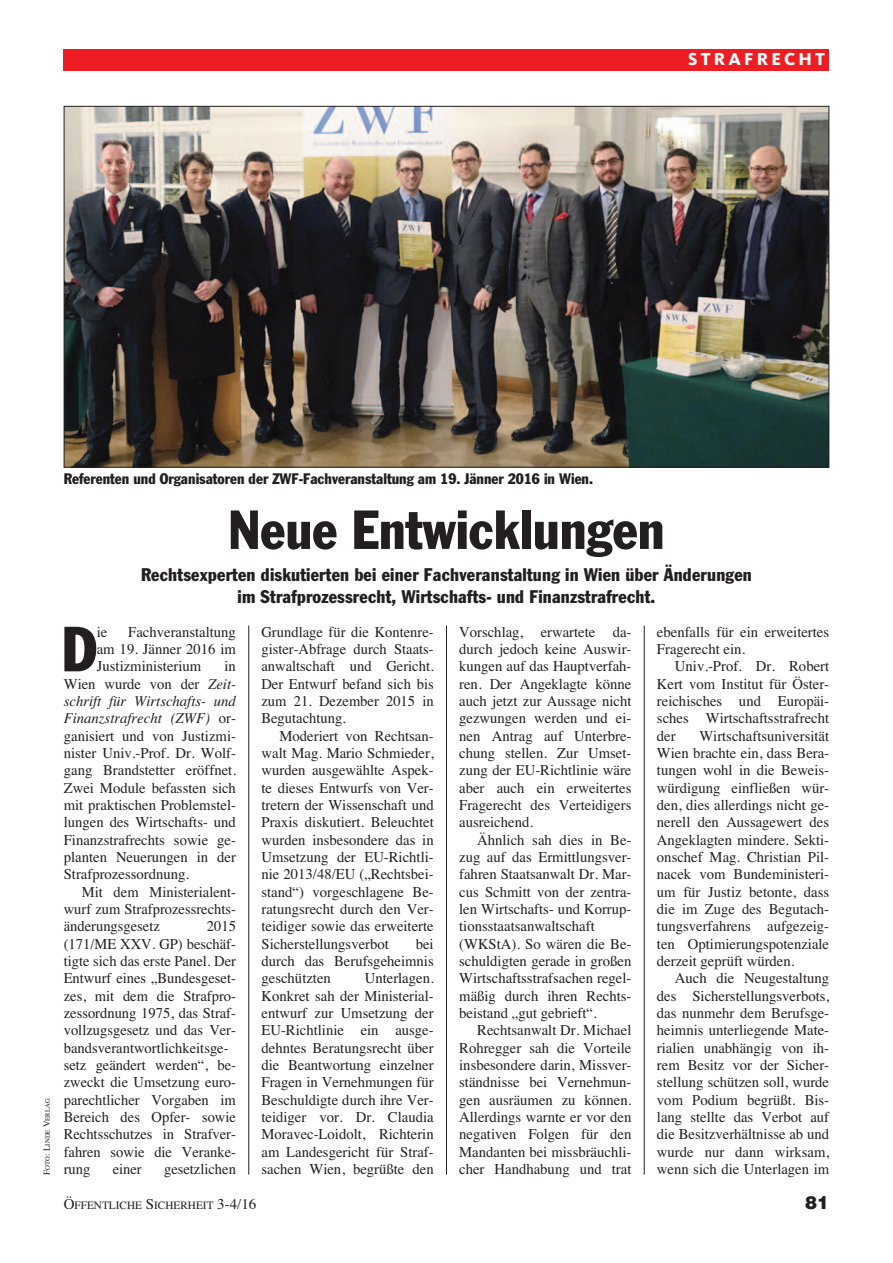
<style>
.page{position:relative;width:893px;height:1263px;background:#fff}
.page>*{position:absolute;margin:0;border:0;box-sizing:border-box;transform-origin:0 0}
.t1{font:condensed 62.55px "Franklin Gothic";color:#231f20}
.t2{font:condensed 54px "Franklin Gothic";color:#231f20}
.t3{font:condensed 18px/21.6px "Franklin Gothic";letter-spacing:.01em;color:#231f20;text-align:center}
.t4{font:800 18px "Kievit";letter-spacing:.175em;color:#fff}
.t5{font:900 18px "Helvetica";color:#231f20}
.t6{font:15px/17.4px "Times";color:#231f20;text-align:justify}
.t7{font:condensed 15px "Franklin Gothic";color:#231f20}
.t8{font:11.25px "Times";color:#231f20}
.t9{font:6.75px "Times";color:#231f20}
.s1{font-size:9px}
.s2{font-style:italic}
.s3{font-size:15px}
</style>
<div class="page">
<hr style="left:644px;top:625px;width:1px;height:549px;background:#231f20">
<div style="left:64px;top:49px;width:765px;height:21px;background:#ee1d23"></div>
<hr style="left:248px;top:625px;width:1px;height:549px;background:#231f20">
<hr style="left:446px;top:625px;width:1px;height:549px;background:#231f20">
<img style="left:66px;top:108px;width:761px;height:357px">
<p class="t4" style="left:688px;top:53px;width:138px">STRAFRECHT</p>
<p class="t9" style="left:43px;top:1175px;width:78px;rotate:-90deg"><span class="s1">F</span>OTO<span class="s1">: L</span>INDE <span class="s1">V</span>ERLAG</p>
<p class="t7" style="left:64px;top:473px;width:531px">Referenten und Organisatoren der ZWF-Fachveranstaltung am 19. Jänner 2016 in Wien.</p>
<h2 class="t2" style="left:228px;top:510px;width:438px">Neue Entwicklungen</h2>
<p class="t3" style="left:141px;top:565px;width:612px">Rechtsexperten diskutierten bei einer Fachveranstaltung in Wien über Änderungen im Strafprozessrecht, Wirtschafts- und Finanzstrafrecht.</p>
<p class="t6" style="left:97px;top:623px;width:141px;text-indent:31px">Fachveranstaltung am 19. Jänner 2016 im Justizministerium</p>
<h1 class="t1" style="left:62px;top:627px;width:37px">D</h1>
<p class="t6" style="left:97px;top:623px;width:12px">ie</p>
<p class="t6" style="left:64px;top:657px;width:174px;text-indent:161px">in Wien wurde von der <span class="s2">Zeit&shy;schrift für Wirtschafts- und Finanzstrafrecht (ZWF)</span> or&shy;ganisiert und von Justizmi&shy;nister Univ.-Prof. Dr. Wolf&shy;gang Brandstetter eröffnet.<br>Zwei Module befassten sich mit praktischen Problemstel&shy;lungen des Wirtschafts- und Finanzstrafrechts sowie ge&shy;planten Neuerungen in der Strafprozessordnung.</p>
<p class="t6" style="left:64px;top:883px;width:174px;text-indent:18px">Mit dem Ministerialent&shy;wurf zum Strafprozessrechts&shy;änderungsgesetz</p>
<p class="t6" style="left:64px;top:917px;width:174px;text-align:left;text-indent:143px">2015 (171/ME XXV. GP) beschäf&shy;tigte sich das erste Panel. Der<br>Entwurf eines „Bundesgeset&shy;zes, mit dem die Strafpro&shy;zessordnung 1975, das Straf&shy;vollzugsgesetz und das Ver&shy;bandsverantwortlichkeitsge&shy;setz geändert werden“, be&shy;zweckt die Umsetzung euro&shy;parechtlicher Vorgaben im<br>Bereich des Opfer- sowie<br>Rechtsschutzes in Strafver&shy;fahren sowie die Veranke&shy;rung</p>
<p class="t6" style="left:113px;top:1160px;width:31px">einer</p>
<p class="t6" style="left:164px;top:1160px;width:73px">gesetzlichen</p>
<p class="t6" style="left:261px;top:623px;width:174px">Grundlage für die Kontenre&shy;gister-Abfrage durch Staats&shy;anwaltschaft und Gericht.<br>Der Entwurf befand sich bis zum 21. Dezember 2015 in Begutachtung.</p>
<p class="t6" style="left:261px;top:727px;width:174px;text-indent:18px">Moderiert von Rechtsan&shy;walt Mag. Mario Schmieder, wurden ausgewählte Aspek&shy;te dieses Entwurfs von Ver&shy;tretern der Wissenschaft und Praxis diskutiert. Beleuchtet wurden insbesondere das in Umsetzung der EU-Richtli&shy;nie 2013/48/EU („Rechtsbei&shy;stand“) vorgeschlagene Be&shy;ratungsrecht durch den Ver&shy;teidiger sowie das erweiterte Sicherstellungsverbot</p>
<p class="t6" style="left:261px;top:935px;width:174px;text-indent:154px">bei durch das Berufsgeheimnis geschützten</p>
<p class="t6" style="left:261px;top:969px;width:174px;text-indent:103px">Unterlagen.<br>Konkret sah der Ministerial&shy;entwurf zur Umsetzung der EU-Richtlinie ein ausge&shy;dehntes Beratungsrecht über die Beantwortung einzelner Fragen in Vernehmungen für Beschuldigte durch ihre Ver&shy;teidiger vor. Dr. Claudia Moravec-Loidolt, Richterin am Landesgericht für Straf&shy;sachen Wien, begrüßte den</p>
<p class="t6" style="left:459px;top:623px;width:174px">Vorschlag, erwartete da&shy;durch jedoch keine Auswir&shy;kungen auf das Hauptverfah&shy;ren. Der Angeklagte könne auch jetzt zur Aussage nicht gezwungen werden und ei&shy;nen Antrag auf Unterbre&shy;chung stellen. Zur Umset&shy;zung der EU-Richtlinie wäre aber auch ein erweitertes Fragerecht des Verteidigers ausreichend.</p>
<p class="t6" style="left:459px;top:831px;width:174px;text-align:left;text-indent:18px">Ähnlich sah dies in Be&shy;zug auf das Ermittlungsver&shy;fahren Staatsanwalt Dr. Mar&shy;cus Schmitt von der zentra&shy;len Wirtschafts- und Korrup&shy;tionsstaatsanwaltschaft (WKStA). So wären die Be&shy;schuldigten gerade in großen<br>Wirtschaftsstrafsachen regel&shy;mäßig durch ihren Rechts&shy;beistand „gut gebrieft“.</p>
<p class="t6" style="left:459px;top:1021px;width:174px;text-indent:18px">Rechtsanwalt Dr. Michael Rohregger sah die Vorteile insbesondere darin, Missver&shy;ständnisse bei Vernehmun&shy;gen ausräumen zu können.<br>Allerdings warnte er vor den negativen Folgen für den Mandanten bei missbräuchli&shy;cher Handhabung und trat</p>
<p class="t6" style="left:657px;top:623px;width:174px">ebenfalls für ein erweitertes<br>Fragerecht ein.</p>
<p class="t6" style="left:657px;top:657px;width:174px;text-indent:18px">Univ.-Prof. Dr. Robert Kert vom Institut für Öster&shy;reichisches und Europäi&shy;sches Wirtschaftsstrafrecht der</p>
<p class="t6" style="left:657px;top:727px;width:174px;text-indent:42px">Wirtschaftsuniversität Wien brachte ein, dass Bera&shy;tungen wohl in die Beweis&shy;würdigung einfließen wür&shy;den, dies allerdings nicht ge&shy;nerell den Aussagewert des Angeklagten mindere. Sekti&shy;onschef Mag. Christian Pil&shy;nacek vom Bundeministeri&shy;um für Justiz betonte, dass die im Zuge des Begutach&shy;tungsverfahrens aufgezeig&shy;ten Optimierungspotenziale derzeit geprüft würden.</p>
<p class="t6" style="left:657px;top:969px;width:174px;text-indent:18px">Auch die Neugestaltung des Sicherstellungsverbots, das nunmehr dem Berufsge&shy;heimnis unterliegende Mate&shy;rialien unabhängig von ih&shy;rem Besitz vor der Sicher&shy;stellung schützen soll, wurde vom Podium begrüßt. Bis&shy;lang stellte das Verbot auf die Besitzverhältnisse ab und wurde nur dann wirksam, wenn sich die Unterlagen im</p>
<p class="t8" style="left:64px;top:1198px;width:194px"><span class="s3">Ö</span>FFENTLICHE <span class="s3">S</span>ICHERHEIT <span class="s3">3-4/16</span></p>
<p class="t5" style="left:805px;top:1192px;width:26px">81</p>
</div>
